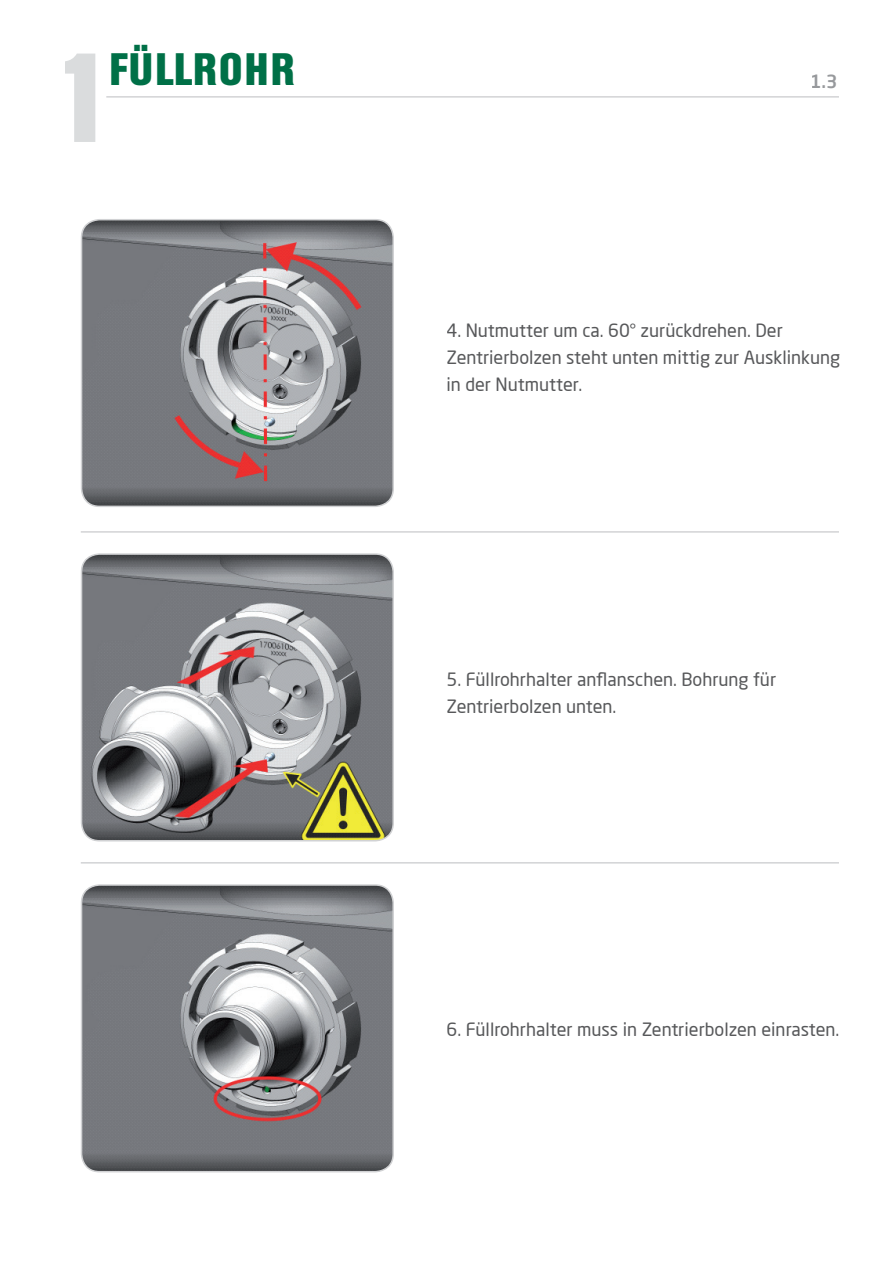
<style>
.page{position:relative;width:893px;height:1263px;background:#fff}
.page>*{position:absolute;margin:0;border:0;box-sizing:border-box;transform-origin:0 0}
.t1{font:700 127.5px "Helvetica Con BQ";color:#dadcdd}
.t2{font:700 45px "Helvetica Con BQ";letter-spacing:.04em;color:#007047}
.t3{font:18px/27px "Neo Sans Pro";color:#57585a}
.t4{font:500 18px "Neo Sans Pro";color:#97999c}
</style>
<div class="page">
<hr style="left:106px;top:97px;width:733px;height:1px;background:#bcbdc0">
<hr style="left:81px;top:531px;width:758px;height:1px;background:#bcbdc0">
<hr style="left:81px;top:862px;width:758px;height:1px;background:#bcbdc0">
<img style="left:82px;top:220px;width:311px;height:286px">
<div style="left:81px;top:219px;width:313px;height:288px;border:2px solid #d1d2d4;border-radius:18px"></div>
<img style="left:82px;top:556px;width:311px;height:285px">
<div style="left:81px;top:553px;width:313px;height:288px;border:2px solid #d1d2d4;border-radius:18px"></div>
<img style="left:82px;top:887px;width:311px;height:285px">
<div style="left:81px;top:884px;width:313px;height:288px;border:2px solid #d1d2d4;border-radius:18px"></div>
<h1 class="t1" style="left:51px;top:27px;width:65px">1</h1>
<h2 class="t2" style="left:109px;top:45px;width:187px">FÜLLROHR</h2>
<p class="t4" style="left:810px;top:70px;width:29px">1.3</p>
<p class="t3" style="left:446px;top:317px;width:395px">4. Nutmutter um ca. 60° zurückdrehen. Der<br>Zentrierbolzen steht unten mittig zur Ausklinkung in der Nutmutter.</p>
<p class="t3" style="left:446px;top:665px;width:331px">5. Füllrohrhalter anflanschen. Bohrung für<br>Zentrierbolzen unten.</p>
<p class="t3" style="left:446px;top:1015px;width:394px">6. Füllrohrhalter muss in Zentrierbolzen einrasten.</p>
</div>
